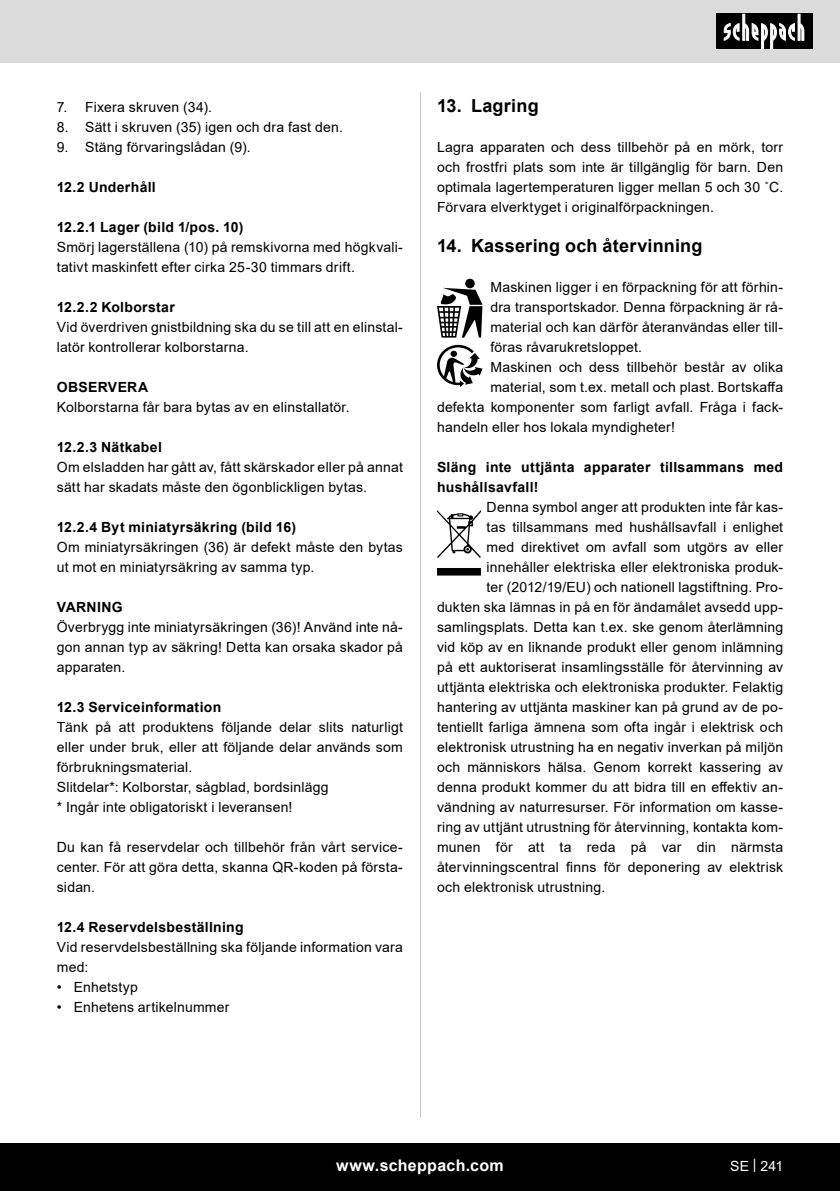
<style>
.page{position:relative;width:840px;height:1191px;background:#fff}
.page>*{position:absolute;margin:0;border:0;box-sizing:border-box;transform-origin:0 0}
.t1{font:700 18px "Arial";letter-spacing:.01em;color:#000}
.t2{font:700 16px "Arial";letter-spacing:.02em;color:#fff}
.Basiseinstellung{font:14px/20px "Arial";letter-spacing:.015em;color:#000;text-align:justify}
.t3{font:700 14px/20px "Arial";letter-spacing:.02em;color:#000}
.t4{font:14px "Arial";color:#fff}
</style>
<div class="page">
<div style="left:0;top:0;width:839px;height:63px;background:#dbdbdb"></div>
<div style="left:0;top:1143px;width:839px;height:48px;background:#000"></div>
<div style="left:716px;top:14px;width:96px;height:35px;background:#000"></div>
<svg style="left:723px;top:14px;width:81px;height:35px"></svg>
<hr style="left:420px;top:92px;width:1px;height:1025px;background:#c7c7c7">
<div style="left:465px;top:279px;width:9px;height:9px;background:#000;border-radius:50%"></div>
<svg style="left:437px;top:288px;width:45px;height:50px"></svg>
<svg style="left:437px;top:345px;width:45px;height:42px"></svg>
<svg style="left:437px;top:510px;width:43px;height:65px"></svg>
<p class="Basiseinstellung" style="left:57px;top:97px;width:157px">7. Fixera skruven (34).</p>
<p class="Basiseinstellung" style="left:57px;top:117px;width:287px">8. Sätt i skruven (35) igen och dra fast den.</p>
<p class="Basiseinstellung" style="left:57px;top:137px;width:195px">9. Stäng förvaringslådan (9).</p>
<p class="t3" style="left:57px;top:177px;width:100px">12.2 Underhåll</p>
<p class="t3" style="left:57px;top:217px;width:188px">12.2.1 Lager (bild 1/pos. 10)</p>
<p class="Basiseinstellung" style="left:57px;top:237px;width:347px">Smörj lagerställena (10) på remskivorna med högkvali&shy;tativt maskinfett efter cirka 25-30 timmars drift.</p>
<p class="t3" style="left:57px;top:297px;width:119px">12.2.2 Kolborstar</p>
<p class="Basiseinstellung" style="left:57px;top:317px;width:347px">Vid överdriven gnistbildning ska du se till att en elinstal&shy;latör kontrollerar kolborstarna.</p>
<p class="t3" style="left:57px;top:377px;width:93px">OBSERVERA</p>
<p class="Basiseinstellung" style="left:57px;top:397px;width:294px">Kolborstarna får bara bytas av en elinstallatör.</p>
<p class="t3" style="left:57px;top:437px;width:107px">12.2.3 Nätkabel</p>
<p class="Basiseinstellung" style="left:57px;top:457px;width:347px">Om elsladden har gått av, fått skärskador eller på annat sätt har skadats måste den ögonblickligen bytas.</p>
<p class="t3" style="left:57px;top:517px;width:241px">12.2.4 Byt miniatyrsäkring (bild 16)</p>
<p class="Basiseinstellung" style="left:57px;top:537px;width:347px">Om miniatyrsäkringen (36) är defekt måste den bytas ut mot en miniatyrsäkring av samma typ.</p>
<p class="t3" style="left:57px;top:597px;width:67px">VARNING</p>
<p class="Basiseinstellung" style="left:57px;top:617px;width:347px">Överbrygg inte miniatyrsäkringen (36)! Använd inte nå&shy;gon annan typ av säkring! Detta kan orsaka skador på apparaten.</p>
<p class="t3" style="left:57px;top:697px;width:166px">12.3 Serviceinformation</p>
<p class="Basiseinstellung" style="left:57px;top:717px;width:347px">Tänk på att produktens följande delar slits naturligt eller under bruk, eller att följande delar används som förbrukningsmaterial.</p>
<p class="Basiseinstellung" style="left:57px;top:777px;width:273px">Slitdelar*: Kolborstar, sågblad, bordsinlägg</p>
<p class="Basiseinstellung" style="left:57px;top:797px;width:237px">* Ingår inte obligatoriskt i leveransen!</p>
<p class="Basiseinstellung" style="left:57px;top:837px;width:347px">Du kan få reservdelar och tillbehör från vårt service&shy;center. För att göra detta, skanna QR-koden på första&shy;sidan.</p>
<p class="t3" style="left:57px;top:917px;width:188px">12.4 Reservdelsbeställning</p>
<p class="Basiseinstellung" style="left:57px;top:937px;width:347px">Vid reservdelsbeställning ska följande information vara med:</p>
<p class="Basiseinstellung" style="left:57px;top:977px;width:83px">• Enhetstyp</p>
<p class="Basiseinstellung" style="left:57px;top:997px;width:174px">• Enhetens artikelnummer</p>
<p class="t1" style="left:437px;top:93px;width:103px">13. Lagring</p>
<p class="Basiseinstellung" style="left:437px;top:137px;width:347px">Lagra apparaten och dess tillbehör på en mörk, torr och frostfri plats som inte är tillgänglig för barn. Den optimala lagertemperaturen ligger mellan 5 och 30 ˚C.<br>Förvara elverktyget i originalförpackningen.</p>
<p class="t1" style="left:437px;top:233px;width:267px">14. Kassering och återvinning</p>
<p class="Basiseinstellung" style="left:490px;top:277px;width:294px">Maskinen ligger i en förpackning för att förhin&shy;dra transportskador. Denna förpackning är rå&shy;material och kan därför återanvändas eller till&shy;föras råvarukretsloppet.</p>
<p class="Basiseinstellung" style="left:490px;top:357px;width:294px">Maskinen och dess tillbehör består av olika</p>
<p class="Basiseinstellung" style="left:490px;top:377px;width:294px">material, som t.ex. metall och plast. Bortskaffa</p>
<p class="Basiseinstellung" style="left:437px;top:397px;width:347px">defekta komponenter som farligt avfall. Fråga i fack-</p>
<p class="Basiseinstellung" style="left:437px;top:417px;width:239px">handeln eller hos lokala myndigheter!</p>
<p class="t3" style="left:437px;top:457px;width:347px">Släng inte uttjänta apparater tillsammans med hushållsavfall!</p>
<p class="Basiseinstellung" style="left:486px;top:497px;width:298px">Denna symbol anger att produkten inte får kas-</p>
<p class="Basiseinstellung" style="left:486px;top:517px;width:298px">tas tillsammans med hushållsavfall i enlighet</p>
<p class="Basiseinstellung" style="left:486px;top:537px;width:298px">med direktivet om avfall som utgörs av eller</p>
<p class="Basiseinstellung" style="left:486px;top:557px;width:298px">innehåller elektriska eller elektroniska produk-</p>
<p class="Basiseinstellung" style="left:486px;top:577px;width:298px">ter (2012/19/EU) och nationell lagstiftning. Pro-</p>
<p class="Basiseinstellung" style="left:437px;top:597px;width:347px">dukten ska lämnas in på en för ändamålet avsedd upp-</p>
<p class="Basiseinstellung" style="left:437px;top:617px;width:347px">samlingsplats. Detta kan t.ex. ske genom återlämning</p>
<p class="Basiseinstellung" style="left:437px;top:637px;width:347px">vid köp av en liknande produkt eller genom inlämning</p>
<p class="Basiseinstellung" style="left:437px;top:657px;width:347px">på ett auktoriserat insamlingsställe för återvinning av</p>
<p class="Basiseinstellung" style="left:437px;top:677px;width:347px">uttjänta elektriska och elektroniska produkter. Felaktig</p>
<p class="Basiseinstellung" style="left:437px;top:697px;width:347px">hantering av uttjänta maskiner kan på grund av de po-</p>
<p class="Basiseinstellung" style="left:437px;top:717px;width:347px">tentiellt farliga ämnena som ofta ingår i elektrisk och</p>
<p class="Basiseinstellung" style="left:437px;top:737px;width:347px">elektronisk utrustning ha en negativ inverkan på miljön</p>
<p class="Basiseinstellung" style="left:437px;top:757px;width:347px">och människors hälsa. Genom korrekt kassering av</p>
<p class="Basiseinstellung" style="left:437px;top:777px;width:347px">denna produkt kommer du att bidra till en effektiv an-</p>
<p class="Basiseinstellung" style="left:437px;top:797px;width:347px">vändning av naturresurser. För information om kasse-</p>
<p class="Basiseinstellung" style="left:437px;top:817px;width:347px">ring av uttjänt utrustning för återvinning, kontakta kom-</p>
<p class="Basiseinstellung" style="left:437px;top:837px;width:347px">munen för att ta reda på var din närmsta</p>
<p class="Basiseinstellung" style="left:437px;top:857px;width:347px">återvinningscentral finns för deponering av elektrisk</p>
<p class="Basiseinstellung" style="left:437px;top:877px;width:170px">och elektronisk utrustning.</p>
<p class="t2" style="left:336px;top:1154px;width:169px">www.scheppach.com</p>
<p class="t4" style="left:729px;top:1156px;width:55px">SE | 241</p>
</div>
